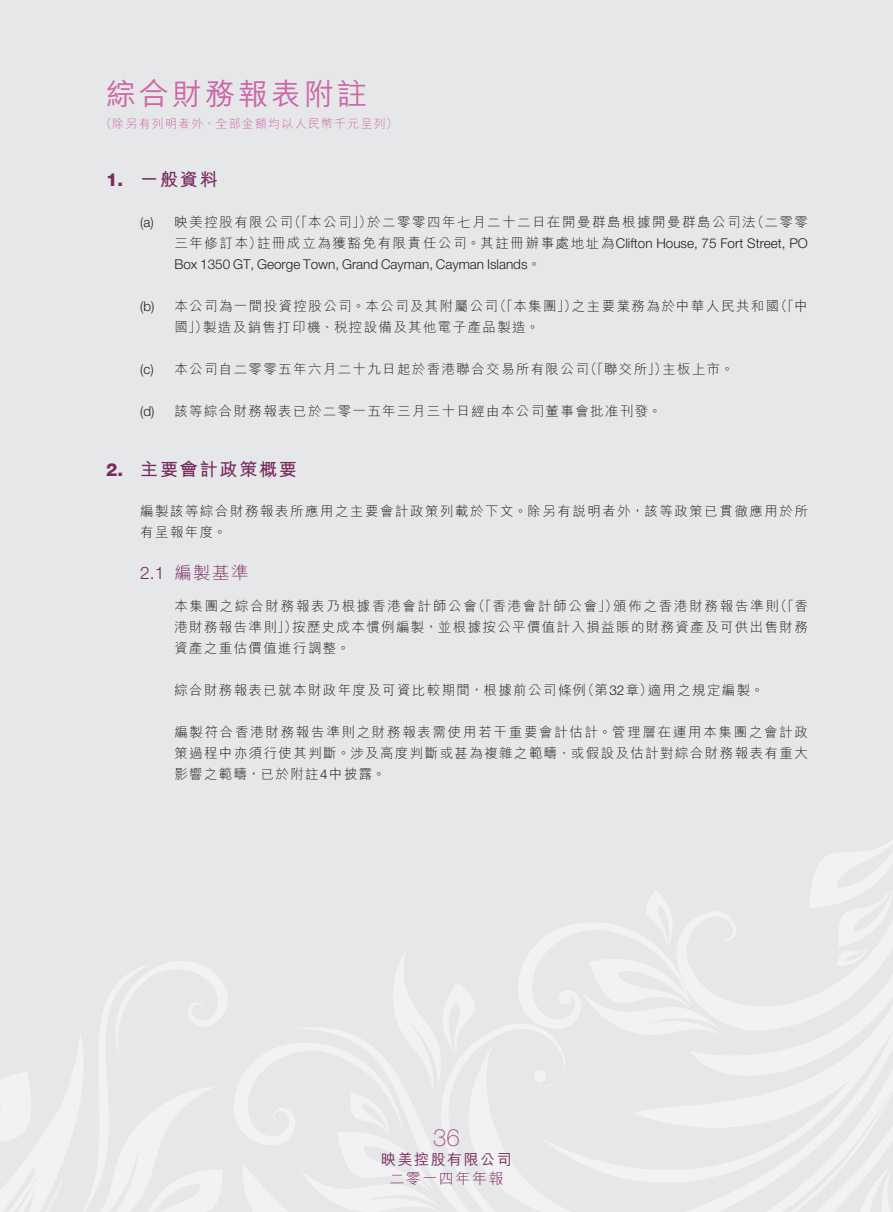
<style>
.page{position:relative;width:893px;height:1212px;background:#e6e7e9}
.page>*{position:absolute;margin:0;border:0;box-sizing:border-box;transform-origin:0 0}
.t1{font:500 30px "M Hei HK";letter-spacing:.1em;color:#cc68a9}
.t2{font:100 24px "Helvetica Neue LT Std";color:#a74686}
.t3{font:700 18px "M Hei HK";letter-spacing:.1em;color:#772b5f}
.t4{font:300 17.25px "M Hei HK";color:#772b5f}
.t5{font:500 15px "M Hei HK";letter-spacing:.1em;color:#772b5f}
.t6{font:300 15px "M Hei HK";letter-spacing:.1em;color:#772b5f}
.t7{font:300 13.5px/21px "M Hei HK";letter-spacing:.1em;color:#231f20}
.t8{font:300 13.5px "Helvetica Neue LT Std";color:#231f20}
.t9{font:300 12px "M Hei HK";letter-spacing:.1em;color:#cc68a9}
.s1{font-family:"Helvetica Neue LT Std";font-weight:800}
.s2{font-family:"Helvetica Neue LT Std"}
.s3{font-family:"M Hei HK"}
</style>
<div class="page">
<svg style="left:0;top:840px;width:893px;height:372px"></svg>
<h1 class="t1" style="left:106px;top:73px;width:262px">綜合財務報表附註</h1>
<p class="t9" style="left:100px;top:117px;width:299px">（除另有列明者外，全部金額均以人民幣千元呈列）</p>
<h3 class="t3" style="left:106px;top:166px;width:113px"><span class="s1">1.</span> 一般資料</h3>
<p class="t7" style="left:140px;top:211px;width:669px;text-align:right"><span class="s2">(a)</span> 映美控股有限公司（「本公司」）於二零零四年七月二十二日在開曼群島根據開曼群島公司法（二零零三年修訂本）註冊成立為獲豁免有限責任公司。其註冊辦事處地址為<span class="s2">Clifton House, 75 Fort Street, PO</span></p>
<p class="t8" style="left:174px;top:256px;width:368px">Box 1350 GT, George Town, Grand Cayman, Cayman Islands<span class="s3">。</span></p>
<p class="t7" style="left:174px;top:295px;width:635px;text-indent:-34px"><span class="s2">(b)</span> 本公司為一間投資控股公司。本公司及其附屬公司（「本集團」）之主要業務為於中華人民共和國（「中國」）製造及銷售打印機、稅控設備及其他電子產品製造。</p>
<p class="t7" style="left:140px;top:358px;width:595px"><span class="s2">(c)</span> 本公司自二零零五年六月二十九日起於香港聯合交易所有限公司（「聯交所」）主板上市。</p>
<p class="t7" style="left:140px;top:400px;width:523px"><span class="s2">(d)</span> 該等綜合財務報表已於二零一五年三月三十日經由本公司董事會批准刊發。</p>
<h3 class="t3" style="left:106px;top:456px;width:192px"><span class="s1">2.</span> 主要會計政策概要</h3>
<p class="t7" style="left:140px;top:501px;width:669px">編製該等綜合財務報表所應用之主要會計政策列載於下文。除另有說明者外，該等政策已貫徹應用於所有呈報年度。</p>
<p class="t4" style="left:140px;top:564px;width:110px"><span class="s2">2.1</span> 編製基準</p>
<p class="t7" style="left:174px;top:595px;width:635px;text-align:justify">本集團之綜合財務報表乃根據香港會計師公會（「香港會計師公會」）頒佈之香港財務報告準則（「香港財務報告準則」）按歷史成本慣例編製，並根據按公平價值計入損益賬的財務資產及可供出售財務資產之重估價值進行調整。</p>
<p class="t7" style="left:174px;top:679px;width:591px">綜合財務報表已就本財政年度及可資比較期間，根據前公司條例（第<span class="s2">32</span>章）適用之規定編製。</p>
<p class="t7" style="left:174px;top:721px;width:635px;text-align:justify">編製符合香港財務報告準則之財務報表需使用若干重要會計估計。管理層在運用本集團之會計政策過程中亦須行使其判斷。涉及高度判斷或甚為複雜之範疇、或假設及估計對綜合財務報表有重大影響之範疇，已於附註<span class="s2">4</span>中披露。</p>
<h2 class="t2" style="left:433px;top:1124px;width:28px">36</h2>
<p class="t5" style="left:381px;top:1148px;width:132px">映美控股有限公司</p>
<p class="t6" style="left:389px;top:1170px;width:115px">二零一四年年報</p>
</div>
